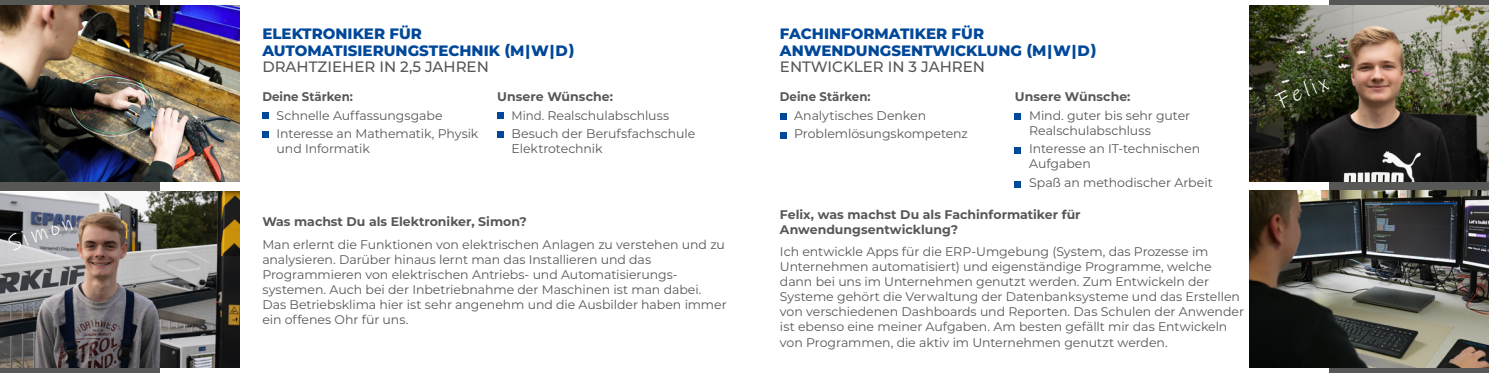
<style>
.page{position:relative;width:1489px;height:373px;background:#fff}
.page>*{position:absolute;margin:0;border:0;box-sizing:border-box;transform-origin:0 0}
.t1{font:22.5px "Ink Free";color:#fff}
.t2{font:800 15px/16.1px "Montserrat";color:#00489a}
.t3{font:500 15px "Montserrat";color:#575756}
.t4{font:12.5px/15px "Montserrat";letter-spacing:-.005em;color:#575756}
.t5{font:700 12.5px/15px "Montserrat";color:#575756}
.t6{font:12.5px/18.6px "Montserrat";letter-spacing:-.005em;color:#575756;scale:.94 1}
.t7{font:700 12.5px "Montserrat";color:#575756;scale:.94 1}
</style>
<div class="page">
<div style="left:1329px;top:0;width:159px;height:372px;background:#575756"></div>
<div style="left:0;top:0;width:159px;height:372px;background:#575756"></div>
<svg style="left:262px;top:112px;width:6px;height:6px"></svg>
<svg style="left:262px;top:131px;width:6px;height:6px"></svg>
<svg style="left:497px;top:112px;width:6px;height:6px"></svg>
<svg style="left:497px;top:131px;width:6px;height:6px"></svg>
<svg style="left:780px;top:113px;width:6px;height:6px"></svg>
<svg style="left:780px;top:132px;width:6px;height:6px"></svg>
<svg style="left:1014px;top:113px;width:6px;height:6px"></svg>
<svg style="left:1014px;top:147px;width:6px;height:6px"></svg>
<svg style="left:1014px;top:181px;width:6px;height:6px"></svg>
<img style="left:1249px;top:5px;width:239px;height:176px">
<img style="left:1249px;top:190px;width:239px;height:177px">
<img style="left:0;top:191px;width:239px;height:176px">
<img style="left:0;top:5px;width:239px;height:176px">
<h1 class="t1" style="left:4px;top:230px;width:68px;rotate:-20deg">Simon</h1>
<p class="t2" style="left:262px;top:25px;width:314px">ELEKTRONIKER FÜR<br>AUTOMATISIERUNGSTECHNIK (M|W|D)</p>
<p class="t3" style="left:262px;top:56px;width:228px">DRAHTZIEHER IN 2,5 JAHREN</p>
<p class="t7" style="left:262px;top:87px;width:98px">Deine Stärken:</p>
<p class="t4" style="left:276px;top:105px;width:203px;line-height:18.6px">Schnelle Auffassungsgabe<br>Interesse an Mathematik, Physik</p>
<p class="t4" style="left:276px;top:141px;width:95px">und Informatik</p>
<p class="t5" style="left:497px;top:88px;width:117px">Unsere Wünsche:</p>
<p class="t6" style="left:511px;top:105px;width:197px">Mind. Realschulabschluss<br>Besuch der Berufsfachschule</p>
<p class="t4" style="left:511px;top:141px;width:92px">Elektrotechnik</p>
<p class="t5" style="left:262px;top:213px;width:266px">Was machst Du als Elektroniker, Simon?</p>
<p class="t4" style="left:262px;top:236px;width:466px">Man erlernt die Funktionen von elektrischen Anlagen zu verstehen und zu analysieren. Darüber hinaus lernt man das Installieren und das Programmieren von elektrischen Antriebs- und Automatisierungs&shy;systemen. Auch bei der Inbetriebnahme der Maschinen ist man dabei.<br>Das Betriebsklima hier ist sehr angenehm und die Ausbilder haben immer ein offenes Ohr für uns.</p>
<p class="t2" style="left:780px;top:25px;width:318px">FACHINFORMATIKER FÜR<br>ANWENDUNGSENTWICKLUNG (M|W|D)</p>
<p class="t3" style="left:780px;top:56px;width:207px">ENTWICKLER IN 3 JAHREN</p>
<p class="t7" style="left:780px;top:87px;width:98px">Deine Stärken:</p>
<p class="t4" style="left:794px;top:105px;width:175px;line-height:18.6px">Analytisches Denken<br>Problemlösungskompetenz</p>
<p class="t5" style="left:1014px;top:88px;width:117px">Unsere Wünsche:</p>
<p class="t4" style="left:1029px;top:107px;width:162px">Mind. guter bis sehr guter<br>Realschulabschluss</p>
<p class="t4" style="left:1029px;top:141px;width:172px">Interesse an IT-technischen<br>Aufgaben</p>
<p class="t4" style="left:1029px;top:174px;width:185px">Spaß an methodischer Arbeit</p>
<p class="t5" style="left:780px;top:206px;width:302px">Felix, was machst Du als Fachinformatiker für<br>Anwendungsentwicklung?</p>
<p class="t4" style="left:780px;top:243px;width:465px">Ich entwickle Apps für die ERP-Umgebung (System, das Prozesse im Unternehmen automatisiert) und eigenständige Programme, welche dann bei uns im Unternehmen genutzt werden. Zum Entwickeln der Systeme gehört die Verwaltung der Datenbanksysteme und das Erstellen von verschiedenen Dashboards und Reporten. Das Schulen der Anwender ist ebenso eine meiner Aufgaben. Am besten gefällt mir das Entwickeln von Programmen, die aktiv im Unternehmen genutzt werden.</p>
<h1 class="t1" style="left:1271px;top:86px;width:55px;rotate:-20deg">Felix</h1>
</div>
